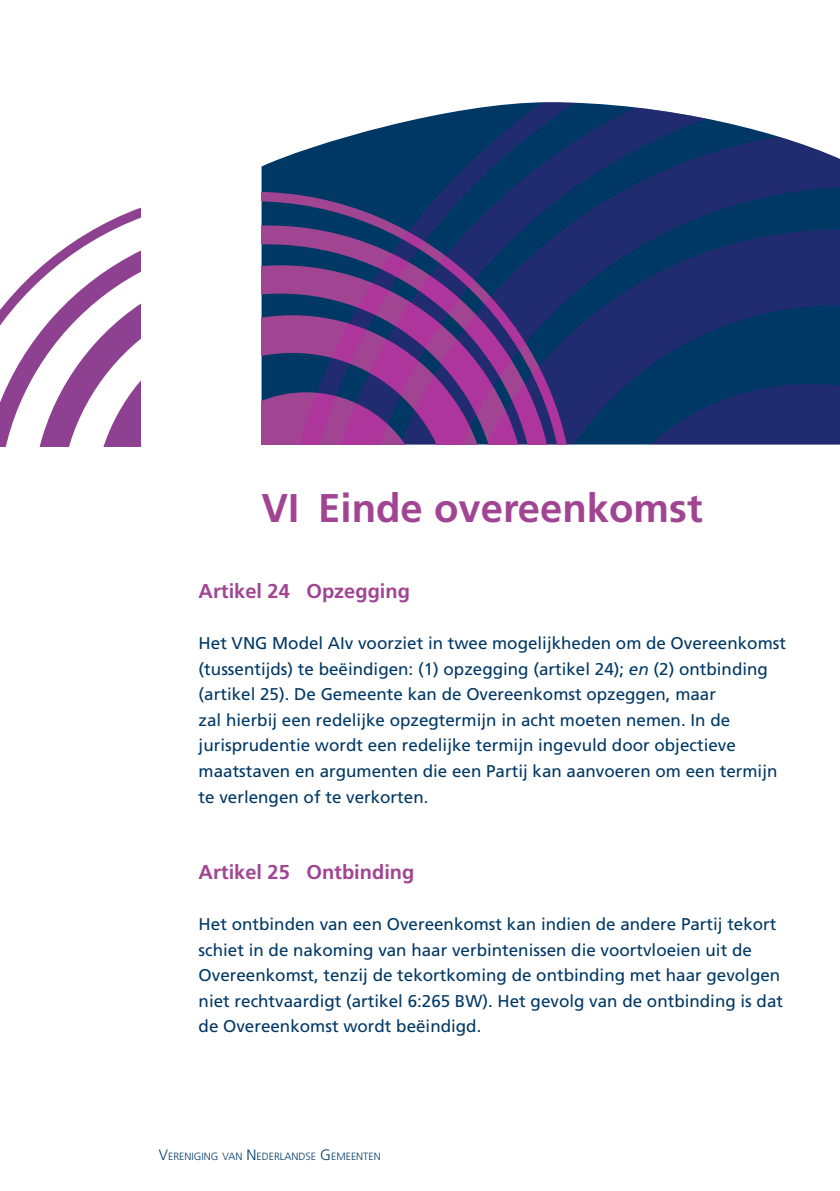
<style>
.page{position:relative;width:840px;height:1191px;background:#fff}
.page>*{position:absolute;margin:0;border:0;box-sizing:border-box;transform-origin:0 0}
.t1{font:700 40px "Frutiger LT Std";color:#a14593}
.t2{font:700 20px "Frutiger LT Std";color:#a14593}
.t3{font:17px/25.6px "Frutiger LT Std";color:#003865}
.t4{font:300 10.4px "Frutiger LT Std";color:#003865}
.s1{font-style:italic}
.s2{font-size:15px}
</style>
<div class="page">
<svg style="left:0;top:207px;width:141px;height:239px"></svg>
<svg style="left:261px;top:102px;width:578px;height:342px;background:#29467a"></svg>
<svg style="left:261px;top:192px;width:312px;height:252px;background:#52377e"></svg>
<h1 class="t1" style="left:261px;top:484px;width:442px">VI Einde overeenkomst</h1>
<p class="t2" style="left:198px;top:579px;width:213px">Artikel 24 Opzegging</p>
<p class="t3" style="left:198px;top:631px;width:588px">Het VNG Model AIv voorziet in twee mogelijkheden om de Overeenkomst (tussentijds) te beëindigen: (1) opzegging (artikel 24); <span class="s1">en</span> (2) ontbinding (artikel 25). De Gemeente kan de Overeenkomst opzeggen, maar<br>zal hierbij een redelijke opzegtermijn in acht moeten nemen. In de jurisprudentie wordt een redelijke termijn ingevuld door objectieve maatstaven en argumenten die een Partij kan aanvoeren om een termijn te verlengen of te verkorten.</p>
<p class="t2" style="left:198px;top:860px;width:217px">Artikel 25 Ontbinding</p>
<p class="t3" style="left:198px;top:911px;width:585px">Het ontbinden van een Overeenkomst kan indien de andere Partij tekort schiet in de nakoming van haar verbintenissen die voortvloeien uit de Overeenkomst, tenzij de tekortkoming de ontbinding met haar gevolgen niet rechtvaardigt (artikel 6:265 BW). Het gevolg van de ontbinding is dat de Overeenkomst wordt beëindigd.</p>
<p class="t4" style="left:159px;top:1150px;width:223px"><span class="s2">V</span>ERENIGING VAN <span class="s2">N</span> EDERLANDSE <span class="s2">G</span> EMEENTEN</p>
</div>
